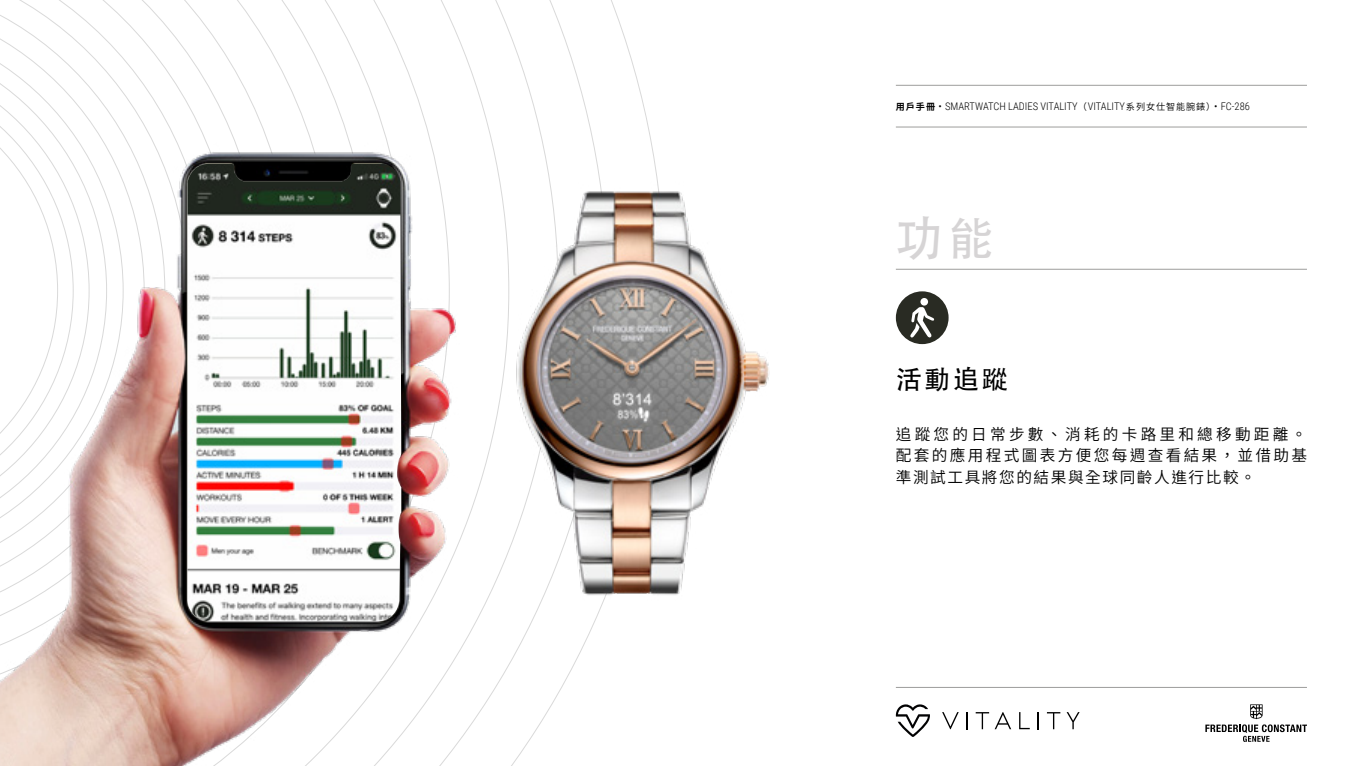
<style>
.page{position:relative;width:1361px;height:766px;background:#fff}
.page>*{position:absolute;margin:0;border:0;box-sizing:border-box;transform-origin:0 0}
.t1{font:46.95px "Adobe Heiti Std";color:#d6d4d5}
.t2{font:26.1px "Adobe Heiti Std";color:#000}
.t3{font:600 15.6px/21.6px "Noto Sans CJ Ktc";letter-spacing:.15em;color:#000;text-align:justify}
.t4{font:300 10.5px "Roboto Condensed";color:#000}
.s1{font-family:"Noto Sans CJ Ktc";font-weight:700;font-size:9.15px}
.s2{font-family:"Noto Sans CJ Ktc";font-weight:600;font-size:9.15px}
</style>
<div class="page">
<hr style="left:896px;top:269px;width:411px;height:1px;background:#9d9d9c">
<svg style="left:1205px;top:704px;width:102px;height:37px"></svg>
<hr style="left:896px;top:687px;width:411px;height:1px;background:#9d9d9c">
<svg style="left:942px;top:712px;width:16px;height:17px"></svg>
<svg style="left:966px;top:712px;width:2px;height:17px"></svg>
<svg style="left:975px;top:712px;width:36px;height:17px"></svg>
<svg style="left:1019px;top:712px;width:10px;height:17px"></svg>
<svg style="left:1037px;top:712px;width:2px;height:17px"></svg>
<svg style="left:1047px;top:712px;width:13px;height:17px"></svg>
<svg style="left:1066px;top:712px;width:13px;height:17px"></svg>
<svg style="left:896px;top:704px;width:34px;height:32px"></svg>
<hr style="left:896px;top:127px;width:411px;height:1px;background:#9d9d9c">
<hr style="left:896px;top:85px;width:411px;height:1px;background:#9d9d9c">
<img style="left:566px;top:97px;width:203px;height:583px">
<div style="left:896px;top:291px;width:52px;height:53px;background:#292b23;border-radius:50%"></div>
<svg style="left:910px;top:298px;width:24px;height:39px"></svg>
<img style="left:0;top:0;width:566px;height:765px">
<img style="left:187px;top:164px;width:214px;height:457px">
<p class="t4" style="left:896px;top:99px;width:355px"><span class="s1">用戶手冊</span> • SMARTWATCH LADIES VITALITY<span class="s2">（</span>VITALITY<span class="s2">系列女仕智能腕錶）</span>• FC-286</p>
<h1 class="t1" style="left:896px;top:211px;width:100px">功能</h1>
<h2 class="t2" style="left:896px;top:363px;width:114px">活動追蹤</h2>
<p class="t3" style="left:896px;top:423px;width:413px">追蹤您的日常步數、消耗的卡路里和總移動距離。配套的應用程式圖表方便您每週查看結果，並借助基準測試工具將您的結果與全球同齡人進行比較。</p>
</div>
